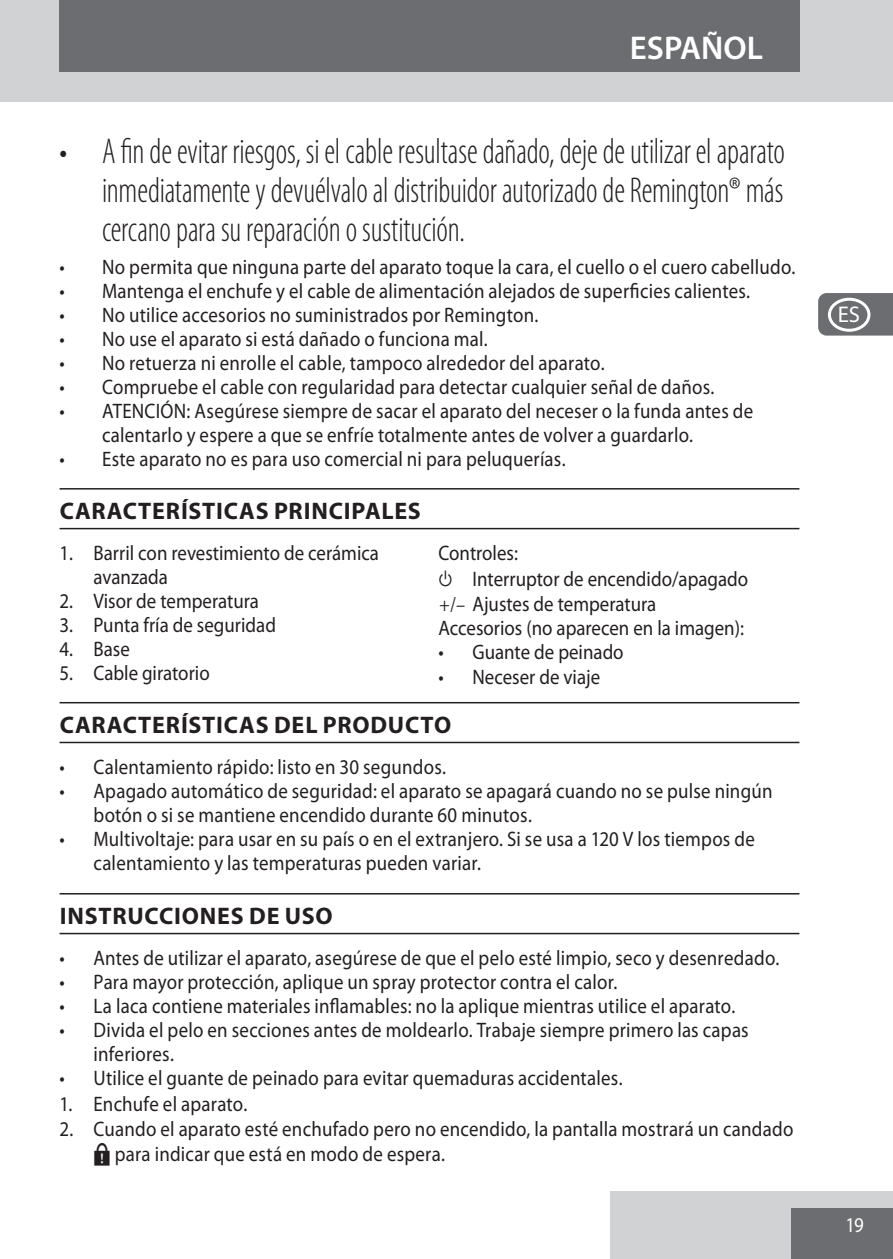
<style>
.page{position:relative;width:893px;height:1259px;background:#fff}
.page>*{position:absolute;margin:0;border:0;box-sizing:border-box;transform-origin:0 0}
.t1{font:300 condensed 36px/39px "Myriad Pro";letter-spacing:-.005em;color:#231f20;text-align:justify;scale:.9 1}
.t2{font:600 33px "Myriad Pro";color:#fff}
.heading{font:700 24px "Myriad Pro";letter-spacing:.035em;color:#231f20}
.t3{font:22.8px "Myriad Pro";color:#fff}
.Parts{font:21px/24px "Myriad Pro";letter-spacing:.01em;color:#231f20;scale:.9 1}
.t4{font:21px "Myriad Pro";color:#fff;scale:.9 1}
.s1{font-family:"Myriad Dribsn Drabs"}
.s2{font-family:"Minion Pro"}
.s3{font-family:"Myriad Points"}
</style>
<div class="page">
<div style="left:611px;top:1191px;width:282px;height:68px;background:#d1d2d4"></div>
<div style="left:791px;top:1208px;width:102px;height:51px;background:#6c6d70"></div>
<div style="left:0;top:0;width:893px;height:102px;background:#d1d2d4"></div>
<div style="left:59px;top:0;width:740px;height:72px;background:#6c6d70"></div>
<svg style="left:818px;top:293px;width:75px;height:42px;background:#747577"></svg>
<hr style="left:60px;top:488px;width:739px;height:1px;background:#231f20">
<hr style="left:60px;top:528px;width:739px;height:1px;background:#231f20">
<hr style="left:60px;top:702px;width:739px;height:1px;background:#231f20">
<hr style="left:60px;top:741px;width:739px;height:2px;background:#231f20">
<hr style="left:60px;top:893px;width:739px;height:1px;background:#231f20">
<hr style="left:60px;top:933px;width:739px;height:1px;background:#231f20">
<div style="left:828px;top:128px;width:42px;height:34px;border:3px solid #fff;border-radius:50%"></div>
<div style="left:828px;top:170px;width:42px;height:34px;border:3px solid #fff;border-radius:50%"></div>
<div style="left:828px;top:213px;width:42px;height:34px;border:3px solid #fff;border-radius:50%"></div>
<div style="left:828px;top:255px;width:42px;height:34px;border:3px solid #fff;border-radius:50%"></div>
<div style="left:828px;top:298px;width:42px;height:34px;border:3px solid #fff;border-radius:50%"></div>
<div style="left:828px;top:340px;width:42px;height:34px;border:3px solid #fff;border-radius:50%"></div>
<div style="left:828px;top:383px;width:42px;height:34px;border:3px solid #fff;border-radius:50%"></div>
<div style="left:828px;top:425px;width:42px;height:34px;border:3px solid #fff;border-radius:50%"></div>
<div style="left:828px;top:468px;width:42px;height:34px;border:3px solid #fff;border-radius:50%"></div>
<div style="left:828px;top:510px;width:42px;height:34px;border:3px solid #fff;border-radius:50%"></div>
<div style="left:828px;top:553px;width:42px;height:34px;border:3px solid #fff;border-radius:50%"></div>
<div style="left:828px;top:595px;width:42px;height:34px;border:3px solid #fff;border-radius:50%"></div>
<div style="left:828px;top:638px;width:42px;height:34px;border:3px solid #fff;border-radius:50%"></div>
<div style="left:828px;top:680px;width:42px;height:34px;border:3px solid #fff;border-radius:50%"></div>
<div style="left:828px;top:723px;width:42px;height:34px;border:3px solid #fff;border-radius:50%"></div>
<div style="left:828px;top:765px;width:42px;height:34px;border:3px solid #fff;border-radius:50%"></div>
<div style="left:828px;top:808px;width:42px;height:34px;border:3px solid #fff;border-radius:50%"></div>
<div style="left:828px;top:850px;width:42px;height:34px;border:3px solid #fff;border-radius:50%"></div>
<div style="left:828px;top:893px;width:42px;height:34px;border:3px solid #fff;border-radius:50%"></div>
<div style="left:828px;top:935px;width:42px;height:34px;border:3px solid #fff;border-radius:50%"></div>
<div style="left:828px;top:978px;width:42px;height:34px;border:3px solid #fff;border-radius:50%"></div>
<div style="left:828px;top:1020px;width:42px;height:34px;border:3px solid #fff;border-radius:50%"></div>
<div style="left:828px;top:1063px;width:42px;height:34px;border:3px solid #fff;border-radius:50%"></div>
<div style="left:828px;top:1106px;width:42px;height:34px;border:3px solid #fff;border-radius:50%"></div>
<div style="left:828px;top:1148px;width:42px;height:34px;border:3px solid #fff;border-radius:50%"></div>
<p class="t2" style="left:630px;top:27px;width:135px">ESPAÑOL</p>
<p class="t1" style="left:102px;top:133px;width:760px;text-indent:-43px">• A fin de evitar riesgos, si el cable resultase dañado, deje de utilizar el aparato inmediatamente y devuélvalo al distribuidor autorizado de Remington® más cercano para su reparación o sustitución.</p>
<p class="Parts" style="left:60px;top:254px;width:819px">• No permita que ninguna parte del aparato toque la cara, el cuello o el cuero cabelludo.</p>
<p class="Parts" style="left:60px;top:278px;width:769px">• Mantenga el enchufe y el cable de alimentación alejados de superficies calientes.</p>
<p class="Parts" style="left:60px;top:302px;width:534px">• No utilice accesorios no suministrados por Remington.</p>
<p class="Parts" style="left:60px;top:326px;width:477px">• No use el aparato si está dañado o funciona mal.</p>
<p class="Parts" style="left:60px;top:350px;width:607px">• No retuerza ni enrolle el cable, tampoco alrededor del aparato.</p>
<p class="Parts" style="left:60px;top:374px;width:729px">• Compruebe el cable con regularidad para detectar cualquier señal de daños.</p>
<p class="Parts" style="left:102px;top:398px;width:725px;text-indent:-43px">• ATENCIÓN: Asegúrese siempre de sacar el aparato del neceser o la funda antes de calentarlo y espere a que se enfríe totalmente antes de volver a guardarlo.</p>
<p class="Parts" style="left:60px;top:446px;width:564px">• Este aparato no es para uso comercial ni para peluquerías.</p>
<p class="heading" style="left:60px;top:495px;width:363px">CARACTERÍSTICAS PRINCIPALES</p>
<p class="Parts" style="left:94px;top:541px;width:319px;text-indent:-34px">1. Barril con revestimiento de cerámica avanzada</p>
<p class="Parts" style="left:60px;top:589px;width:223px">2. Visor de temperatura</p>
<p class="Parts" style="left:60px;top:613px;width:242px">3. Punta fría de seguridad</p>
<p class="Parts" style="left:60px;top:637px;width:80px">4. Base</p>
<p class="Parts" style="left:60px;top:661px;width:168px">5. Cable giratorio</p>
<p class="Parts" style="left:438px;top:541px;width:90px">Controles:</p>
<p class="Parts" style="left:438px;top:566px;width:346px"><span class="s1">C</span> Interruptor de encendido/apagado</p>
<p class="Parts" style="left:439px;top:591px;width:243px"><span class="s2">+/–</span> Ajustes de temperatura</p>
<p class="Parts" style="left:438px;top:615px;width:341px">Accesorios (no aparecen en la imagen):</p>
<p class="Parts" style="left:438px;top:639px;width:207px">• Guante de peinado</p>
<p class="Parts" style="left:438px;top:664px;width:181px">• Neceser de viaje</p>
<p class="heading" style="left:60px;top:709px;width:393px">CARACTERÍSTICAS DEL PRODUCTO</p>
<p class="Parts" style="left:60px;top:755px;width:431px">• Calentamiento rápido: listo en 30 segundos.</p>
<p class="Parts" style="left:94px;top:779px;width:756px;text-indent:-34px">• Apagado automático de seguridad: el aparato se apagará cuando no se pulse ningún botón o si se mantiene encendido durante 60 minutos.</p>
<p class="Parts" style="left:94px;top:827px;width:736px;text-indent:-34px">• Multivoltaje: para usar en su país o en el extranjero. Si se usa a 120 V los tiempos de calentamiento y las temperaturas pueden variar.</p>
<p class="heading" style="left:60px;top:900px;width:274px">INSTRUCCIONES DE USO</p>
<p class="Parts" style="left:60px;top:946px;width:801px">• Antes de utilizar el aparato, asegúrese de que el pelo esté limpio, seco y desenredado.</p>
<p class="Parts" style="left:60px;top:970px;width:621px">• Para mayor protección, aplique un spray protector contra el calor.</p>
<p class="Parts" style="left:60px;top:994px;width:752px">• La laca contiene materiales inflamables: no la aplique mientras utilice el aparato.</p>
<p class="Parts" style="left:94px;top:1018px;width:729px;text-indent:-34px">• Divida el pelo en secciones antes de moldearlo. Trabaje siempre primero las capas inferiores.</p>
<p class="Parts" style="left:60px;top:1066px;width:627px">• Utilice el guante de peinado para evitar quemaduras accidentales.</p>
<p class="Parts" style="left:60px;top:1091px;width:210px">1. Enchufe el aparato.</p>
<p class="Parts" style="left:94px;top:1115px;width:779px;line-height:25.2px;text-indent:-34px">2. Cuando el aparato esté enchufado pero no encendido, la pantalla mostrará un candado<br><span class="s3">B</span> para indicar que está en modo de espera.</p>
<p class="t3" style="left:838px;top:300px;width:24px">ES</p>
<p class="t4" style="left:845px;top:1212px;width:22px">19</p>
</div>
